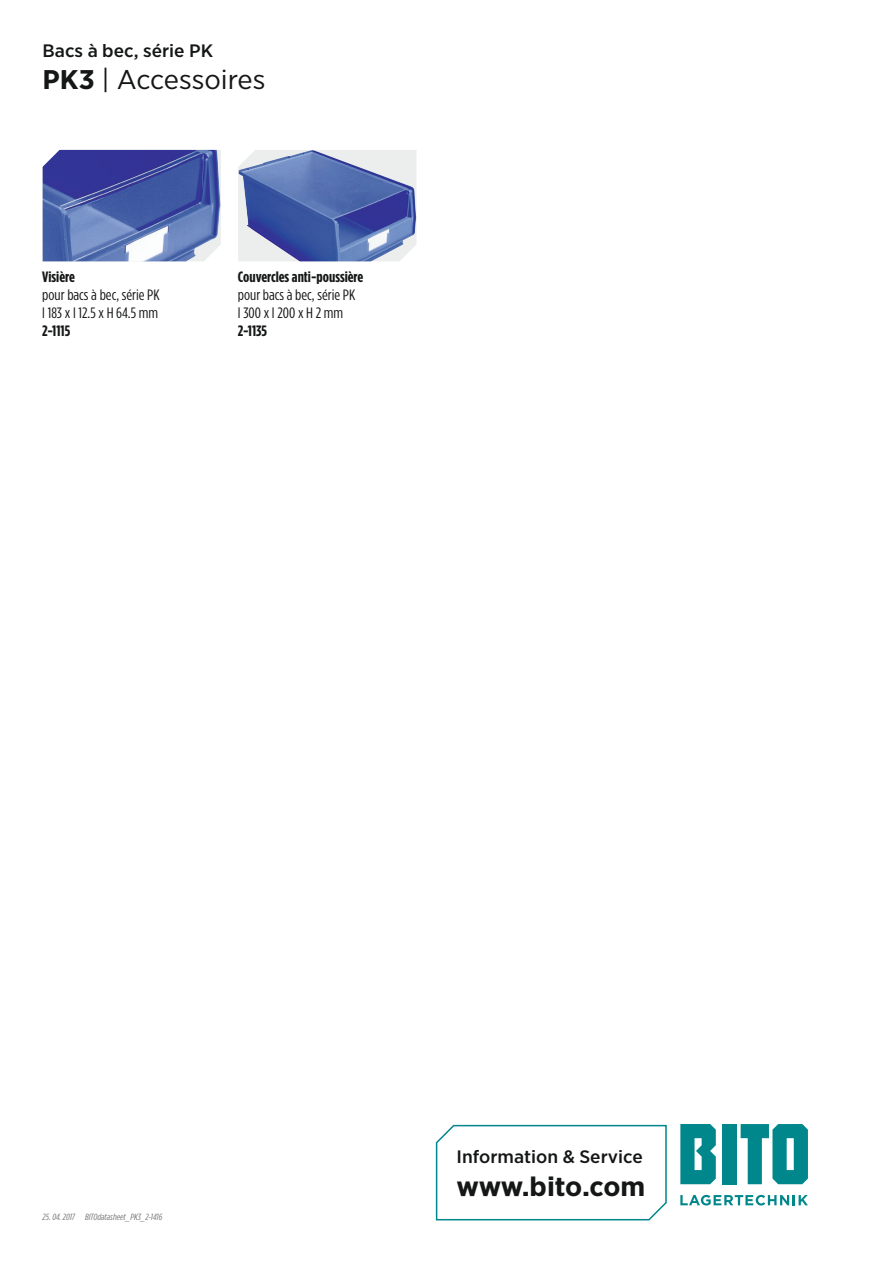
<style>
.page{position:relative;width:893px;height:1263px;background:#fff}
.page>*{position:absolute;margin:0;border:0;box-sizing:border-box;transform-origin:0 0}
.Datenblatt_Überschri{font:27px "Gotham Narrow";letter-spacing:-.005em;color:#151616;scale:1.1 1}
.t1{font:700 27px "Gotham Narrow";letter-spacing:-.015em;color:#151616;scale:1.1 1}
.Datenblatt_Überschri-2{font:500 18px "Gotham Narrow";color:#151616;scale:1.1 1}
.t2{font:15px "Gotham Condensed";color:#151616;scale:1.1 1}
.t3{font:700 15px "Gotham Condensed";color:#151616;scale:1.1 1}
.Textabschnitt{font:italic 9px "Gotham Condensed";color:#757675;scale:1.1 1}
.s1{font-weight:700}
</style>
<div class="page">
<svg style="left:680px;top:1195px;width:128px;height:10px"></svg>
<div style="left:723px;top:1124px;width:14px;height:60px;background:#00878c"></div>
<svg style="left:680px;top:1124px;width:36px;height:60px;background:#22979b"></svg>
<svg style="left:741px;top:1124px;width:67px;height:60px"></svg>
<svg style="left:435px;top:1124px;width:232px;height:97px"></svg>
<img style="left:238px;top:150px;width:178px;height:111px">
<img style="left:43px;top:150px;width:178px;height:111px">
<p class="Datenblatt_Überschri-2" style="left:43px;top:39px;width:157px">Bacs à bec, série PK</p>
<p class="Datenblatt_Überschri" style="left:43px;top:63px;width:204px"><span class="s1">PK3</span> | Accessoires</p>
<p class="t3" style="left:42px;top:268px;width:31px">Visière</p>
<p class="t2" style="left:42px;top:286px;width:108px">pour bacs à bec, série PK</p>
<p class="t2" style="left:42px;top:304px;width:107px">l 183 x l 12.5 x H 64.5 mm</p>
<p class="t3" style="left:42px;top:322px;width:27px">2-1115</p>
<p class="t3" style="left:238px;top:268px;width:115px">Couvercles anti-poussière</p>
<p class="t2" style="left:238px;top:286px;width:108px">pour bacs à bec, série PK</p>
<p class="t2" style="left:238px;top:304px;width:97px">l 300 x l 200 x H 2 mm</p>
<p class="t3" style="left:238px;top:322px;width:28px">2-1135</p>
<p class="Textabschnitt" style="left:43px;top:1212px;width:31px">25. 04. 2017</p>
<p class="Textabschnitt" style="left:85px;top:1212px;width:72px">BITOdatasheet_PK3_2-1416</p>
<p class="Datenblatt_Überschri-2" style="left:457px;top:1145px;width:171px">Information &amp; Service</p>
<h1 class="t1" style="left:457px;top:1169px;width:173px">www.bito.com</h1>
</div>
